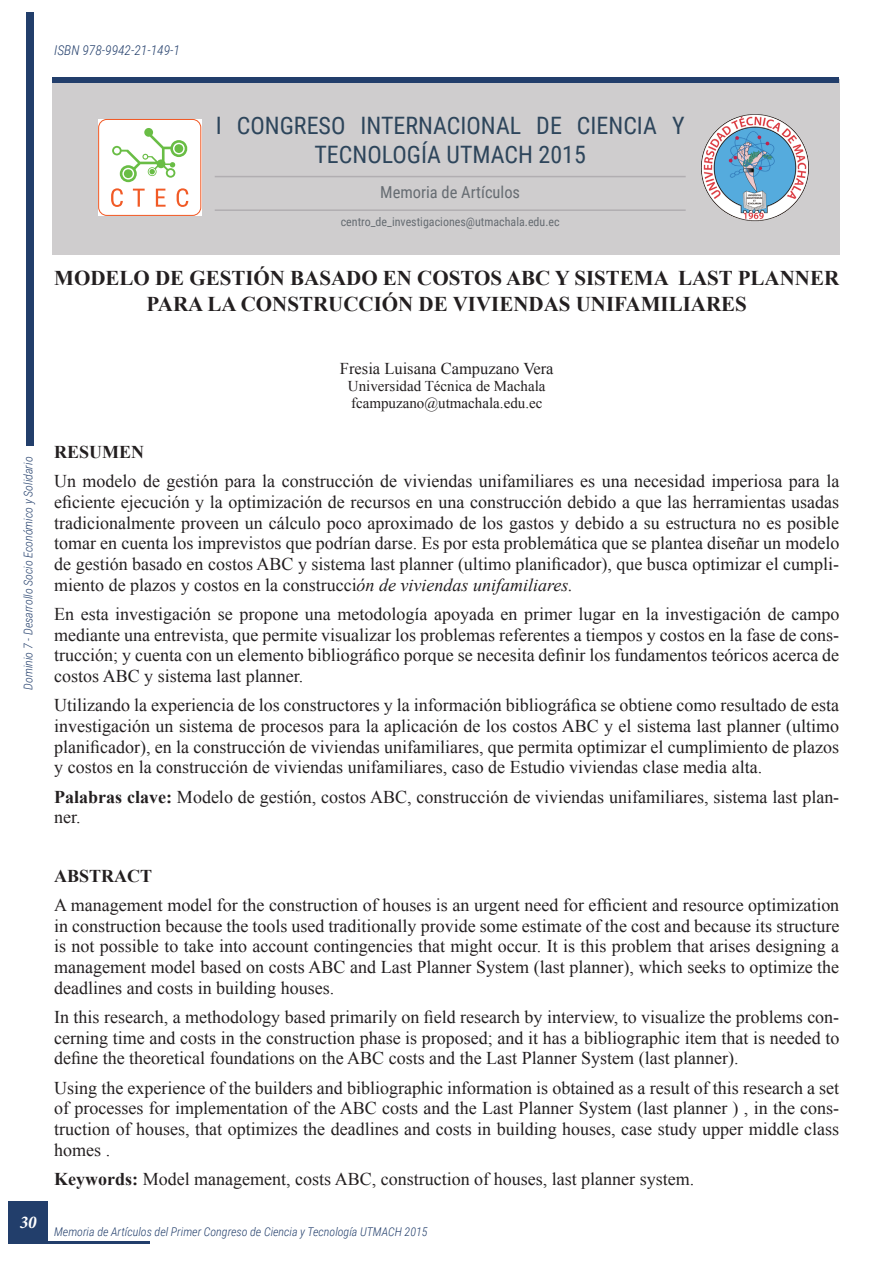
<style>
.page{position:relative;width:893px;height:1263px;background:#fff}
.page>*{position:absolute;margin:0;border:0;box-sizing:border-box;transform-origin:0 0}
.t1{font:24px/28.8px "Roboto Condensed";color:#2d455b;text-align:center}
.t2{font:700 21px/25.2px "Times New Roman";color:#231f20;text-align:center}
.t3{font:18px/20.7px "Times New Roman";color:#231f20;text-align:justify}
.Tema{font:700 18px "Times New Roman";color:#231f20}
.t4{font:italic 700 condensed 18px "Minion Pro";color:#fff}
.filiacion{font:16.5px "Times New Roman";color:#231f20}
.t5{font:16.5px "Roboto Condensed";color:#666c72}
.filiacion-2{font:15px "Times New Roman";color:#231f20}
.t6{font:italic 300 13.5px "Roboto Condensed";color:#223e6b}
.t7{font:italic 300 12px "Roboto Condensed";color:#223e6b}
.t8{font:12px "Roboto Condensed";color:#666c72}
.s1{font-style:italic}
.s2{font-weight:700}
</style>
<div class="page">
<div style="left:27px;top:13px;width:7px;height:433px;background:#223e6b"></div>
<div style="left:9px;top:1201px;width:39px;height:43px;background:#223e6b"></div>
<hr style="left:47px;top:1242px;width:103px;height:2px;background:#223e6b">
<div style="left:53px;top:80px;width:787px;height:175px;background:#cfcdce"></div>
<div style="left:53px;top:77px;width:786px;height:6px;background:#223e6b"></div>
<hr style="left:215px;top:176px;width:471px;height:1px;background:#b1aeb1">
<hr style="left:215px;top:209px;width:471px;height:2px;background:#b1aeb1">
<svg style="left:98px;top:119px;width:103px;height:97px;background:#f0eedf"></svg>
<img style="left:701px;top:114px;width:108px;height:108px">
<p class="t6" style="left:54px;top:41px;width:127px">ISBN 978-9942-21-149-1</p>
<h1 class="t1" style="left:216px;top:111px;width:470px">I CONGRESO INTERNACIONAL DE CIENCIA Y<br>TECNOLOGÍA UTMACH 2015</h1>
<p class="t5" style="left:380px;top:181px;width:141px">Memoria de Artículos</p>
<p class="t8" style="left:341px;top:213px;width:220px">centro_de_investigaciones@utmachala.edu.ec</p>
<p class="t2" style="left:54px;top:265px;width:786px">MODELO DE GESTIÓN BASADO EN COSTOS ABC Y SISTEMA LAST PLANNER<br>PARA LA CONSTRUCCIÓN DE VIVIENDAS UNIFAMILIARES</p>
<p class="t7" style="left:20px;top:690px;width:235px;rotate:-90deg">Dominio 7 - Desarrollo Socio Económico y Solidario</p>
<p class="filiacion" style="left:340px;top:357px;width:215px">Fresia Luisana Campuzano Vera</p>
<p class="filiacion-2" style="left:348px;top:376px;width:199px">Universidad Técnica de Machala</p>
<p class="filiacion-2" style="left:351px;top:393px;width:193px">fcampuzano@utmachala.edu.ec</p>
<p class="Tema" style="left:54px;top:440px;width:91px">RESUMEN</p>
<p class="t3" style="left:54px;top:471px;width:787px">Un modelo de gestión para la construcción de viviendas unifamiliares es una necesidad imperiosa para la eficiente ejecución y la optimización de recursos en una construcción debido a que las herramientas usadas tradicionalmente proveen un cálculo poco aproximado de los gastos y debido a su estructura no es posible tomar en cuenta los imprevistos que podrían darse. Es por esta problemática que se plantea diseñar un modelo de gestión basado en costos ABC y sistema last planner (ultimo planificador), que busca optimizar el cumpli&shy;miento de plazos y costos en la construcci<span class="s1">ón de viviendas unifamiliares.</span></p>
<p class="t3" style="left:54px;top:603px;width:787px">En esta investigación se propone una metodología apoyada en primer lugar en la investigación de campo mediante una entrevista, que permite visualizar los problemas referentes a tiempos y costos en la fase de cons&shy;trucción; y cuenta con un elemento bibliográfico porque se necesita definir los fundamentos teóricos acerca de costos ABC y sistema last planner.</p>
<p class="t3" style="left:54px;top:695px;width:787px">Utilizando la experiencia de los constructores y la información bibliográfica se obtiene como resultado de esta investigación un sistema de procesos para la aplicación de los costos ABC y el sistema last planner (ultimo planificador), en la construcción de viviendas unifamiliares, que permita optimizar el cumplimiento de plazos y costos en la construcción de viviendas unifamiliares, caso de Estudio viviendas clase media alta.</p>
<p class="t3" style="left:54px;top:786px;width:787px"><span class="s2">Palabras clave:</span> Modelo de gestión, costos ABC, construcción de viviendas unifamiliares, sistema last plan&shy;ner.</p>
<p class="t4" style="left:20px;top:1209px;width:18px">30</p>
<p class="Tema" style="left:54px;top:863px;width:100px">ABSTRACT</p>
<p class="t3" style="left:54px;top:894px;width:787px">A management model for the construction of houses is an urgent need for efficient and resource optimization in construction because the tools used traditionally provide some estimate of the cost and because its structure is not possible to take into account contingencies that might occur. It is this problem that arises designing a management model based on costs ABC and Last Planner System (last planner), which seeks to optimize the deadlines and costs in building houses.</p>
<p class="t3" style="left:54px;top:1006px;width:787px">In this research, a methodology based primarily on field research by interview, to visualize the problems con&shy;cerning time and costs in the construction phase is proposed; and it has a bibliographic item that is needed to define the theoretical foundations on the ABC costs and the Last Planner System (last planner).</p>
<p class="t3" style="left:54px;top:1077px;width:787px">Using the experience of the builders and bibliographic information is obtained as a result of this research a set of processes for implementation of the ABC costs and the Last Planner System (last planner ) , in the cons&shy;truction of houses, that optimizes the deadlines and costs in building houses, case study upper middle class homes .</p>
<p class="t3" style="left:54px;top:1168px;width:641px"><span class="s2">Keywords:</span> Model management, costs ABC, construction of houses, last planner system.</p>
<p class="t7" style="left:54px;top:1223px;width:375px">Memoria de Artículos del Primer Congreso de Ciencia y Tecnología UTMACH 2015</p>
</div>
